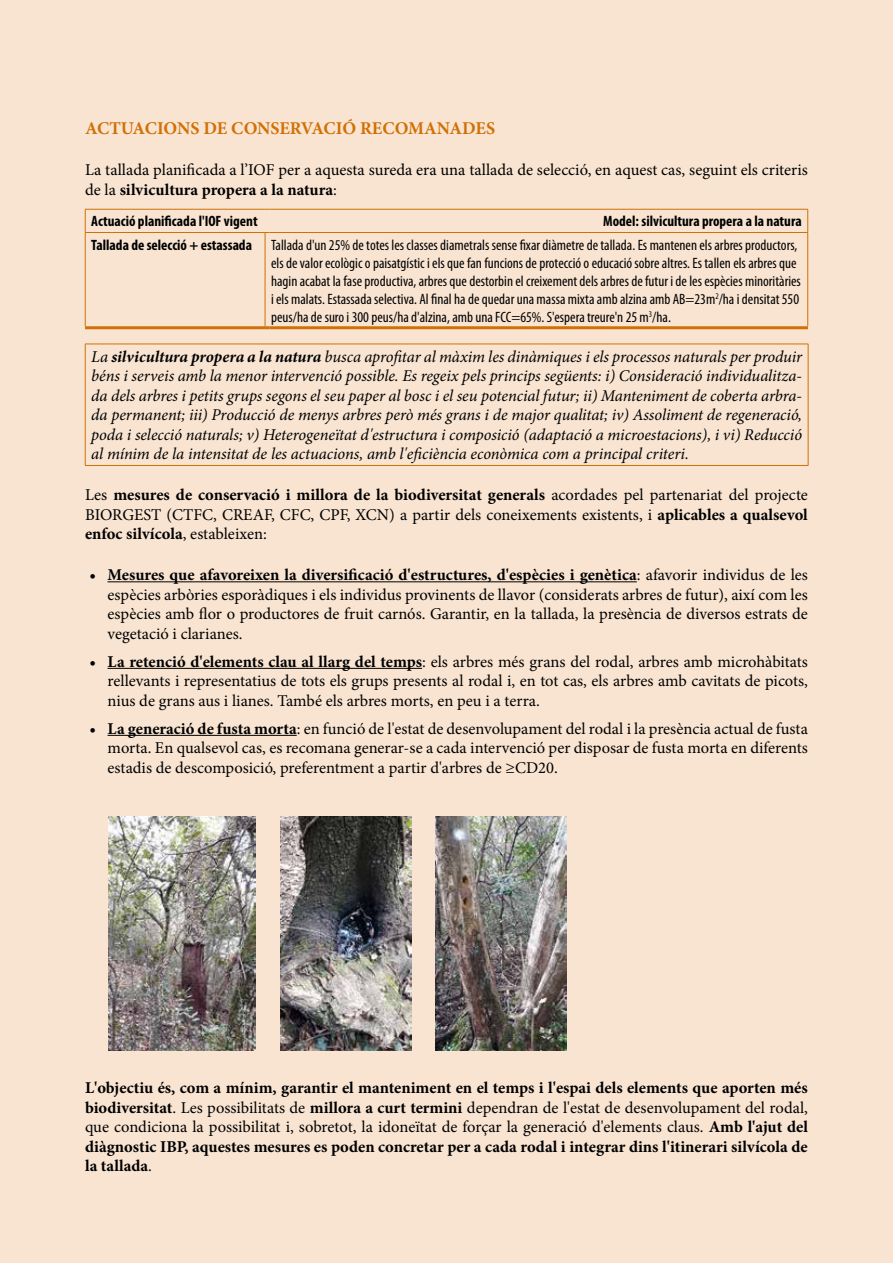
<style>
.page{position:relative;width:893px;height:1263px;background:#f8e4d1}
.page>*{position:absolute;margin:0;border:0;box-sizing:border-box;transform-origin:0 0}
.t1{font:700 18px "Minion Pro";letter-spacing:-.005em;color:#d07005}
.t2{font:16.5px/19.5px "Minion Pro";color:#000;text-align:justify}
.t3{font:italic 16.5px/19.5px "Minion Pro";letter-spacing:-.005em;color:#000;text-align:justify}
.t4{font:700 16.5px/19.5px "Minion Pro";color:#000;text-align:justify}
.t5{font:condensed 15px/18px "Myriad Pro";color:#000}
.t6{font:700 condensed 15px "Myriad Pro";color:#000}
.s1{font-weight:700}
.s2{font-weight:400}
</style>
<div class="page">
<hr style="left:108px;top:581px;width:529px;height:1px;background:#000">
<hr style="left:108px;top:668px;width:314px;height:1px;background:#000">
<hr style="left:108px;top:735px;width:189px;height:1px;background:#000">
<hr style="left:85px;top:209px;width:180px;height:1px;background:#d07005">
<svg style="left:85px;top:209px;width:1px;height:23px"></svg>
<hr style="left:270px;top:209px;width:538px;height:1px;background:#d07005">
<svg style="left:807px;top:209px;width:1px;height:23px"></svg>
<hr style="left:85px;top:232px;width:180px;height:1px;background:#d07005">
<hr style="left:85px;top:233px;width:1px;height:93px;background:#d07005">
<hr style="left:265px;top:233px;width:1px;height:93px;background:#d07005">
<hr style="left:270px;top:232px;width:538px;height:1px;background:#d07005">
<hr style="left:807px;top:233px;width:1px;height:93px;background:#d07005">
<hr style="left:85px;top:326px;width:180px;height:3px;background:#d07005">
<svg style="left:265px;top:326px;width:5px;height:3px"></svg>
<hr style="left:270px;top:326px;width:538px;height:3px;background:#d07005">
<hr style="left:85px;top:344px;width:723px;height:1px;background:#d07005">
<hr style="left:85px;top:344px;width:1px;height:121px;background:#d07005">
<hr style="left:808px;top:344px;width:1px;height:121px;background:#d07005">
<hr style="left:85px;top:465px;width:723px;height:1px;background:#d07005">
<img style="left:108px;top:817px;width:148px;height:234px">
<img style="left:436px;top:817px;width:131px;height:234px">
<img style="left:280px;top:817px;width:131px;height:234px">
<p class="t1" style="left:85px;top:116px;width:412px">ACTUACIONS DE CONSERVACIÓ RECOMANADES</p>
<p class="t2" style="left:85px;top:160px;width:724px">La tallada planificada a l’IOF per a aquesta sureda era una tallada de selecció, en aquest cas, seguint els criteris de la <span class="s1">silvicultura propera a la natura</span>:</p>
<p class="t6" style="left:91px;top:212px;width:168px">Actuació planificada l'IOF vigent</p>
<p class="t6" style="left:603px;top:212px;width:200px">Model: silvicultura propera a la natura</p>
<p class="t6" style="left:91px;top:235px;width:162px">Tallada de selecció + estassada</p>
<p class="t5" style="left:271px;top:236px;width:531px">Tallada d'un 25% de totes les classes diametrals sense fixar diàmetre de tallada. Es mantenen els arbres productors, els de valor ecològic o paisatgístic i els que fan funcions de protecció o educació sobre altres. Es tallen els arbres que hagin acabat la fase productiva, arbres que destorbin el creixement dels arbres de futur i de les espècies minoritàries i els malats. Estassada selectiva. Al final ha de quedar una massa mixta amb alzina amb AB=23m<sup>2</sup>/ha i densitat 550 peus/ha de suro i 300 peus/ha d'alzina, amb una FCC=65%. S'espera treure'n 25 m<sup>3</sup>/ha.</p>
<p class="t3" style="left:91px;top:347px;width:712px">La <span class="s1">silvicultura propera a la natura</span> busca aprofitar al màxim les dinàmiques i els processos naturals per produir béns i serveis amb la menor intervenció possible. Es regeix pels princips següents: i) Consideració individualitza&shy;da dels arbres i petits grups segons el seu paper al bosc i el seu potencial futur; ii) Manteniment de coberta arbra&shy;da permanent; iii) Producció de menys arbres però més grans i de major qualitat; iv) Assoliment de regeneració, poda i selecció naturals; v) Heterogeneïtat d'estructura i composició (adaptació a microestacions), i vi) Reducció al mínim de la intensitat de les actuacions, amb l'eficiència econòmica com a principal criteri.</p>
<p class="t2" style="left:85px;top:485px;width:724px">Les <span class="s1">mesures de conservació i millora de la biodiversitat generals</span> acordades pel partenariat del projecte BIORGEST (CTFC, CREAF, CFC, CPF, XCN) a partir dels coneixements existents, i <span class="s1">aplicables a qualsevol enfoc silvícola</span>, estableixen:</p>
<p class="t2" style="left:108px;top:565px;width:702px;text-indent:-18px"><span class="s1">• Mesures que afavoreixen la diversificació d'estructures, d'espècies i genètica</span>: afavorir individus de les espècies arbòries esporàdiques i els individus provinents de llavor (considerats arbres de futur), així com les espècies amb flor o productores de fruit carnós. Garantir, en la tallada, la presència de diversos estrats de vegetació i clarianes.</p>
<p class="t2" style="left:108px;top:652px;width:702px;text-indent:-18px"><span class="s1">• La retenció d'elements clau al llarg del temps</span>: els arbres més grans del rodal, arbres amb microhàbitats rellevants i representatius de tots els grups presents al rodal i, en tot cas, els arbres amb cavitats de picots, nius de grans aus i lianes. També els arbres morts, en peu i a terra.</p>
<p class="t2" style="left:108px;top:719px;width:702px;text-indent:-18px"><span class="s1">• La generació de fusta morta</span>: en funció de l'estat de desenvolupament del rodal i la presència actual de fusta morta. En qualsevol cas, es recomana generar-se a cada intervenció per disposar de fusta morta en diferents estadis de descomposició, preferentment a partir d'arbres de ≥CD20.</p>
<p class="t4" style="left:85px;top:1078px;width:724px">L'objectiu és, com a mínim, garantir el manteniment en el temps i l'espai dels elements que aporten més biodiversitat<span class="s2">. Les possibilitats de</span> millora a curt termini <span class="s2">dependran de l'estat de desenvolupament del rodal, que condiciona la possibilitat i, sobretot, la idoneïtat de forçar la generació d'elements claus.</span> Amb l'ajut del diàgnostic IBP, aquestes mesures es poden concretar per a cada rodal i integrar dins l'itinerari silvícola de la tallada<span class="s2">.</span></p>
</div>
